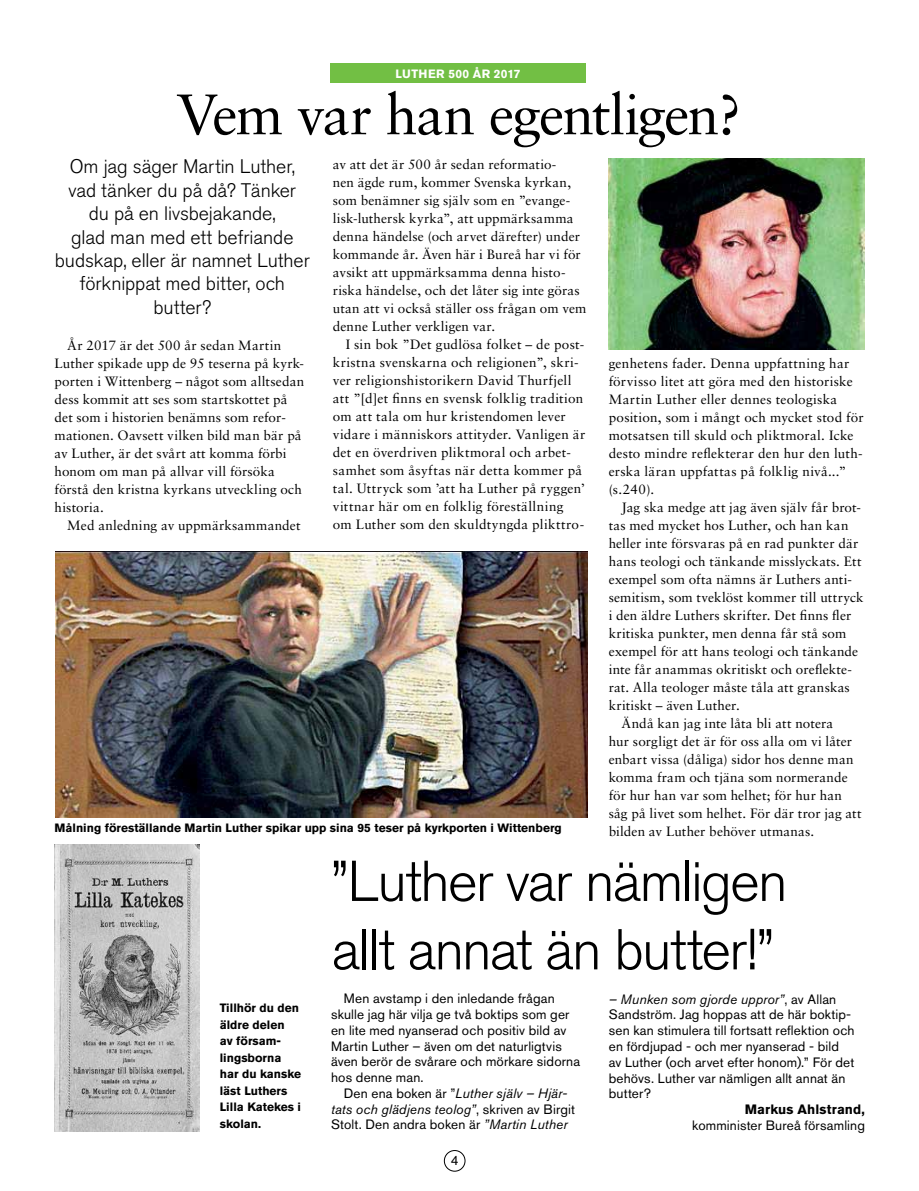
<style>
.page{position:relative;width:919px;height:1191px;background:#fff}
.page>*{position:absolute;margin:0;border:0;box-sizing:border-box;transform-origin:0 0}
.t1{font:300 57px/68.4px "Akzidenz Grotesk Pro";letter-spacing:-.03em;color:#000}
.t2{font:57px "Sabon LT Std";letter-spacing:-.035em;color:#000}
.t3{font:300 19.5px/23.4px "Akzidenz Grotesk Pro";letter-spacing:-.005em;color:#000;text-align:center}
.t4{font:13.5px/18px "Sabon LT Std";letter-spacing:.015em;color:#000}
.t5{font:13.5px/15.8px "Akzidenz Grotesk Pro";letter-spacing:.01em;color:#000}
.t6{font:italic 13.5px/15.8px "Akzidenz Grotesk Pro";letter-spacing:.01em;color:#000;text-align:center}
.t7{font:700 13.5px "Akzidenz Grotesk Pro";letter-spacing:.01em;color:#000}
.t8{font:700 12px/16.5px "Akzidenz Grotesk Pro";color:#000}
.t9{font:700 12px "Akzidenz Grotesk Pro";letter-spacing:.03em;color:#fff}
.s1{font-style:normal}
.s2{font-style:italic}
</style>
<div class="page">
<div style="left:444px;top:1150px;width:21px;height:21px;border:1px solid #000;border-radius:50%"></div>
<div style="left:330px;top:64px;width:256px;height:19px;background:#72bf44"></div>
<img style="left:54px;top:844px;width:145px;height:287px">
<img style="left:55px;top:552px;width:532px;height:265px">
<img style="left:608px;top:158px;width:256px;height:192px">
<p class="t9" style="left:395px;top:66px;width:126px">LUTHER 500 ÅR 2017</p>
<h1 class="t2" style="left:176px;top:80px;width:566px">Vem var han egentligen?</h1>
<p class="t4" style="left:333px;top:155px;width:255px">av att det är 500 år sedan reformatio-<br>nen ägde rum, kommer Svenska kyrkan, som benämner sig själv som en ”evange&shy;lisk-luthersk kyrka”, att uppmärksamma denna händelse (och arvet därefter) under kommande år. Även här i Bureå har vi för avsikt att uppmärksamma denna histo&shy;riska händelse, och det låter sig inte göras utan att vi också ställer oss frågan om vem denne Luther verkligen var.</p>
<p class="t4" style="left:333px;top:335px;width:254px;text-indent:13px">I sin bok ”Det gudlösa folket – de post&shy;kristna svenskarna och religionen”, skri&shy;ver religionshistorikern David Thurfjell att ”[d]et finns en svensk folklig tradition om att tala om hur kristendomen lever vidare i människors attityder. Vanligen är det en överdriven pliktmoral och arbet&shy;samhet som åsyftas när detta kommer på tal. Uttryck som ’att ha Luther på ryggen’ vittnar här om en folklig föreställning om Luther som den skuldtyngda plikttro-</p>
<h2 class="t3" style="left:55px;top:155px;width:256px">Om jag säger Martin Luther, vad tänker du på då? Tänker<br>du på en livsbejakande,<br>glad man med ett befriande budskap, eller är namnet Luther förknippat med bitter, och butter?</h2>
<p class="t4" style="left:55px;top:336px;width:251px;text-indent:13px">År 2017 är det 500 år sedan Martin Luther spikade upp de 95 teserna på kyrk&shy;porten i Wittenberg – något som alltsedan dess kommit att ses som startskottet på det som i historien benämns som refor&shy;mationen. Oavsett vilken bild man bär på av Luther, är det svårt att komma förbi honom om man på allvar vill försöka förstå den kristna kyrkans utveckling och historia.</p>
<p class="t4" style="left:67px;top:516px;width:235px">Med anledning av uppmärksammandet</p>
<p class="t4" style="left:608px;top:354px;width:256px">genhetens fader. Denna uppfattning har förvisso litet att göra med den historiske Martin Luther eller dennes teologiska position, som i mångt och mycket stod för motsatsen till skuld och pliktmoral. Icke desto mindre reflekterar den hur den luth&shy;erska läran uppfattas på folklig nivå...” (s.240).</p>
<p class="t4" style="left:621px;top:498px;width:241px">Jag ska medge att jag även själv får brot-</p>
<p class="t4" style="left:608px;top:516px;width:241px">tas med mycket hos Luther, och han kan</p>
<p class="t4" style="left:608px;top:534px;width:251px">heller inte försvaras på en rad punkter där</p>
<p class="t4" style="left:608px;top:552px;width:254px">hans teologi och tänkande misslyckats. Ett</p>
<p class="t4" style="left:608px;top:570px;width:245px">exempel som ofta nämns är Luthers anti-</p>
<p class="t4" style="left:608px;top:588px;width:256px">semitism, som tveklöst kommer till uttryck</p>
<p class="t4" style="left:608px;top:606px;width:244px">i den äldre Luthers skrifter. Det finns fler</p>
<p class="t4" style="left:608px;top:624px;width:239px">kritiska punkter, men denna får stå som</p>
<p class="t4" style="left:608px;top:642px;width:251px">exempel för att hans teologi och tänkande</p>
<p class="t4" style="left:608px;top:660px;width:245px">inte får anammas okritiskt och oreflekte-</p>
<p class="t4" style="left:608px;top:678px;width:243px">rat. Alla teologer måste tåla att granskas</p>
<p class="t4" style="left:608px;top:696px;width:133px">kritiskt – även Luther.</p>
<p class="t4" style="left:621px;top:714px;width:213px">Ändå kan jag inte låta bli att notera</p>
<p class="t4" style="left:608px;top:732px;width:245px">hur sorgligt det är för oss alla om vi låter</p>
<p class="t4" style="left:608px;top:750px;width:246px">enbart vissa (dåliga) sidor hos denne man</p>
<p class="t4" style="left:608px;top:768px;width:240px">komma fram och tjäna som normerande</p>
<p class="t4" style="left:608px;top:786px;width:235px">för hur han var som helhet; för hur han</p>
<p class="t4" style="left:608px;top:804px;width:254px">såg på livet som helhet. För där tror jag att</p>
<p class="t4" style="left:608px;top:822px;width:207px">bilden av Luther behöver utmanas.</p>
<h1 class="t1" style="left:331px;top:847px;width:457px">”Luther var nämligen allt annat än butter!”</h1>
<p class="t5" style="left:331px;top:990px;width:250px;text-indent:13px">Men avstamp i den inledande frågan skulle jag här vilja ge två boktips som ger en lite med nyanserad och positiv bild av Martin Luther – även om det naturligtvis även berör de svårare och mörkare sidorna hos denne man.</p>
<p class="t6" style="left:331px;top:1085px;width:245px"><span class="s1">Den ena boken är ”</span>Luther själv – Hjär&shy;tats och glädjens teolog”<span class="s1">, skriven av Birgit<br>Stolt. Den andra boken är</span> ”Martin Luther</p>
<p class="t8" style="left:55px;top:820px;width:508px">Målning föreställande Martin Luther spikar upp sina 95 teser på kyrkporten i Wittenberg</p>
<p class="t5" style="left:608px;top:991px;width:247px"><span class="s2">– Munken som gjorde uppror”</span>, av Allan Sandström. Jag hoppas att de här boktip&shy;sen kan stimulera till fortsatt reflektion och en fördjupad - och mer nyanserad - bild av Luther (och arvet efter honom).” För det behövs. Luther var nämligen allt annat än butter?</p>
<p class="t7" style="left:744px;top:1100px;width:122px">Markus Ahlstrand,</p>
<p class="t5" style="left:692px;top:1117px;width:174px">komminister Bureå församling</p>
<p class="t8" style="left:220px;top:999px;width:83px">Tillhör du den äldre delen<br>av försam&shy;lingsborna har du kanske läst Luthers<br>Lilla Katekes i skolan.</p>
<p class="t5" style="left:450px;top:1152px;width:9px">4</p>
</div>
